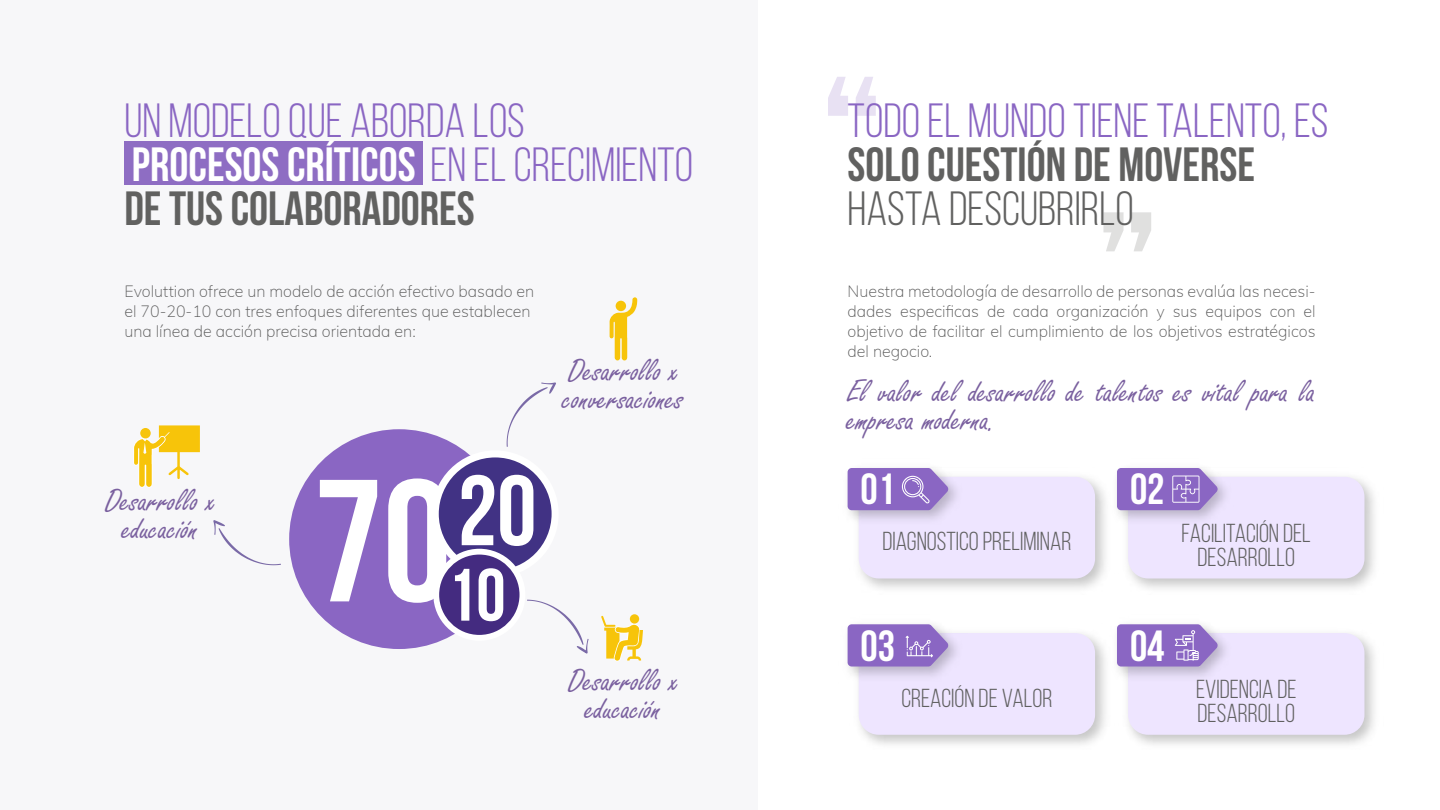
<style>
.page{position:relative;width:1440px;height:810px;background:#fff}
.page>*{position:absolute;margin:0;border:0;box-sizing:border-box;transform-origin:0 0}
.t1{font:173.6px "Bebas Neue";color:#fff}
.t2{font:74px "Bebas Neue";color:#fff}
.t3{font:48px/44px "Bebas Neue";color:#8a66c3}
.t4{font:700 48px "Bebas Neue";color:#616160}
.t5{font:48px "Bebas Neue";color:#616160}
.t6{font:700 43.6px "Bebas Neue";color:#fff}
.t7{font:34px/28px "Freestyle Script";color:#7a609f}
.t8{font:26px/24px "Bebas Neue";color:#606060;text-align:center}
.t9{font:200 16px/20px "Muli";color:#575757}
.s1{font-weight:700;color:#fff}
.s2{font-weight:700;color:#616160}
</style>
<div class="page">
<div style="left:0;top:0;width:757px;height:810px;background:#f7f7f9"></div>
<div style="left:289px;top:429px;width:220px;height:220px;background:#8a66c3;border-radius:50%"></div>
<svg style="left:213px;top:520px;width:68px;height:45px"></svg>
<svg style="left:432px;top:382px;width:157px;height:272px"></svg>
<svg style="left:609px;top:297px;width:28px;height:64px"></svg>
<div style="left:616px;top:301px;width:10px;height:10px;background:#f7c40a;border-radius:50%"></div>
<svg style="left:134px;top:425px;width:66px;height:62px"></svg>
<svg style="left:601px;top:614px;width:42px;height:47px"></svg>
<svg style="left:828px;top:77px;width:48px;height:39px"></svg>
<svg style="left:1103px;top:212px;width:48px;height:39px"></svg>
<div style="left:859px;top:477px;width:236px;height:101px;background:#eee5ff;border-radius:20px"></div>
<img style="left:847px;top:470px;width:120px;height:59px">
<div style="left:1128px;top:477px;width:236px;height:101px;background:#eee5ff;border-radius:20px"></div>
<div style="left:859px;top:633px;width:236px;height:102px;background:#eee5ff;border-radius:20px"></div>
<img style="left:847px;top:627px;width:120px;height:58px">
<div style="left:1128px;top:633px;width:236px;height:102px;background:#eee5ff;border-radius:20px"></div>
<svg style="left:1117px;top:624px;width:101px;height:43px;background:#9778c9"></svg>
<svg style="left:848px;top:624px;width:101px;height:43px;background:#9676c8"></svg>
<svg style="left:1117px;top:468px;width:101px;height:42px;background:#9576c8"></svg>
<svg style="left:848px;top:468px;width:101px;height:42px;background:#9576c8"></svg>
<h3 class="t3" style="left:124px;top:98px;width:570px">UN MODELO QUE ABORDA LOS<br><span class="s1">PROCESOS CRÍTICOS</span> EN EL CRECIMIENTO<br><span class="s2">DE TUS COLABORADORES</span></h3>
<h3 class="t3" style="left:848px;top:98px;width:483px">TODO EL MUNDO TIENE TALENTO, ES</h3>
<h3 class="t4" style="left:848px;top:138px;width:409px">SOLO CUESTIÓN DE MOVERSE</h3>
<h3 class="t5" style="left:848px;top:183px;width:288px">HASTA DESCUBRIRLO</h3>
<p class="t9" style="left:124px;top:281px;width:412px">Evoluttion ofrece un modelo de acción efectivo basado en el 70-20-10 con tres enfoques diferentes que establecen una línea de acción precisa orientada en:</p>
<p class="t9" style="left:848px;top:281px;width:470px;text-align:justify">Nuestra metodología de desarrollo de personas evalúa las necesi&shy;dades especificas de cada organización y sus equipos con el objetivo de facilitar el cumplimiento de los objetivos estratégicos del negocio.</p>
<h3 class="t7" style="left:563px;top:358px;width:122px">Desarrollo x conversaciones</h3>
<h3 class="t7" style="left:847px;top:379px;width:470px">El valor del desarrollo de talentos es vital para la empresa moderna.</h3>
<h3 class="t6" style="left:861px;top:465px;width:36px">01</h3>
<h3 class="t8" style="left:882px;top:529px;width:191px">DIAGNOSTICO PRELIMINAR</h3>
<h3 class="t6" style="left:1130px;top:465px;width:36px">02</h3>
<h1 class="t1" style="left:314px;top:446px;width:224px">70<sup>20</sup></h1>
<h3 class="t7" style="left:105px;top:488px;width:112px;text-align:center">Desarrollo x educación</h3>
<h3 class="t8" style="left:1182px;top:521px;width:131px">FACILITACIÓN DEL<br>DESARROLLO</h3>
<h2 class="t2" style="left:447px;top:554px;width:60px">10</h2>
<h3 class="t7" style="left:568px;top:668px;width:112px;text-align:center">Desarrollo x educación</h3>
<h3 class="t6" style="left:861px;top:622px;width:36px">03</h3>
<h3 class="t8" style="left:901px;top:686px;width:153px">CREACIÓN DE VALOR</h3>
<h3 class="t6" style="left:1130px;top:622px;width:36px">04</h3>
<h3 class="t8" style="left:1196px;top:677px;width:102px;text-align:left">EVIDENCIA DE<br>DESARROLLO</h3>
</div>
